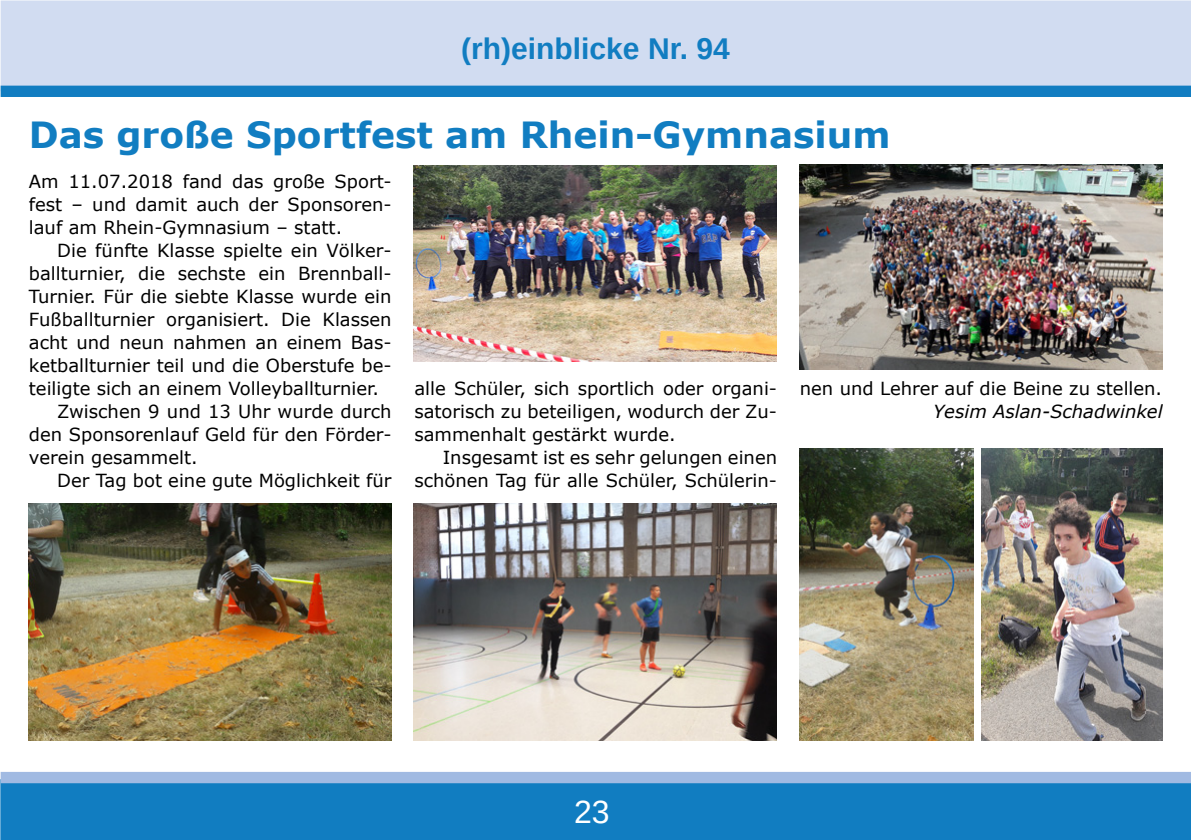
<style>
.page{position:relative;width:1191px;height:840px;background:#fff}
.page>*{position:absolute;margin:0;border:0;box-sizing:border-box;transform-origin:0 0}
.t1{font:700 36px "Verdana";color:#117dc1}
.t2{font:32px "Liberation Sans";color:#fff}
.t3{font:700 30px "Liberation Sans";color:#117dc1}
.t4{font:18px/23px "Verdana";color:#000;text-align:justify}
.t5{font:italic 18px "Verdana";color:#000}
</style>
<div class="page">
<div style="left:1px;top:0;width:1190px;height:91px;background:#d1dcf1;border:2px solid #d1dcf1"></div>
<div style="left:1px;top:779px;width:1189px;height:60px;background:#117dc1"></div>
<div style="left:1px;top:86px;width:1190px;height:11px;background:#117dc1"></div>
<div style="left:1px;top:771px;width:1190px;height:11px;background:#a1bae2"></div>
<img style="left:29px;top:503px;width:363px;height:236px">
<img style="left:414px;top:165px;width:363px;height:196px">
<img style="left:414px;top:503px;width:363px;height:237px">
<img style="left:800px;top:448px;width:173px;height:292px">
<img style="left:981px;top:448px;width:181px;height:292px">
<img style="left:799px;top:165px;width:363px;height:204px">
<h3 class="t3" style="left:461px;top:26px;width:270px">(rh)einblicke Nr. 94</h3>
<h1 class="t1" style="left:29px;top:109px;width:863px">Das große Sportfest am Rhein-Gymnasium</h1>
<p class="t4" style="left:29px;top:170px;width:364px">Am 11.07.2018 fand das große Sport&shy;fest – und damit auch der Sponsoren&shy;lauf am Rhein-Gymnasium – statt.</p>
<p class="t4" style="left:57px;top:239px;width:336px">Die fünfte Klasse spielte ein Völker-</p>
<p class="t4" style="left:29px;top:262px;width:364px">ballturnier, die sechste ein Brennball-</p>
<p class="t4" style="left:29px;top:285px;width:364px">Turnier. Für die siebte Klasse wurde ein</p>
<p class="t4" style="left:29px;top:308px;width:364px">Fußballturnier organisiert. Die Klassen</p>
<p class="t4" style="left:29px;top:331px;width:364px">acht und neun nahmen an einem Bas-</p>
<p class="t4" style="left:29px;top:354px;width:364px">ketballturnier teil und die Oberstufe be-</p>
<p class="t4" style="left:29px;top:377px;width:351px">teiligte sich an einem Volleyballturnier.</p>
<p class="t4" style="left:57px;top:400px;width:336px">Zwischen 9 und 13 Uhr wurde durch</p>
<p class="t4" style="left:29px;top:423px;width:364px">den Sponsorenlauf Geld für den Förder-</p>
<p class="t4" style="left:29px;top:446px;width:170px">verein gesammelt.</p>
<p class="t4" style="left:57px;top:469px;width:336px">Der Tag bot eine gute Möglichkeit für</p>
<p class="t4" style="left:800px;top:377px;width:364px">nen und Lehrer auf die Beine zu stellen.</p>
<p class="t5" style="left:933px;top:399px;width:231px">Yesim Aslan-Schadwinkel</p>
<p class="t4" style="left:414px;top:377px;width:364px">alle Schüler, sich sportlich oder organi&shy;satorisch zu beteiligen, wodurch der Zu&shy;sammenhalt gestärkt wurde.</p>
<p class="t4" style="left:414px;top:446px;width:364px;text-align:right">Insgesamt ist es sehr gelungen einen schönen Tag für alle Schüler, Schülerin-</p>
<h2 class="t2" style="left:574px;top:791px;width:44px">2323</h2>
</div>
